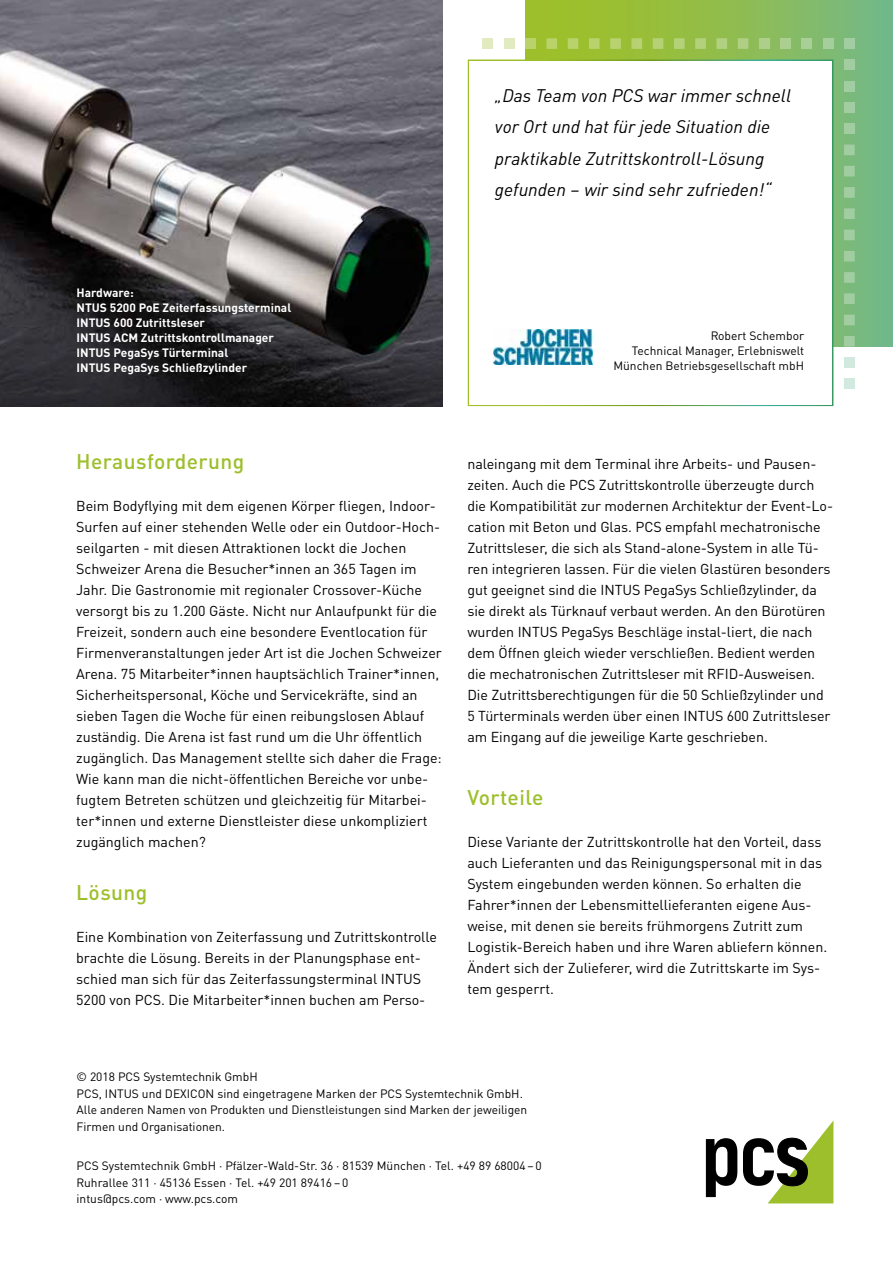
<style>
.page{position:relative;width:893px;height:1263px;background:#fff}
.page>*{position:absolute;margin:0;border:0;box-sizing:border-box;transform-origin:0 0}
.t1{font:500 21px "DIN Pro";letter-spacing:.02em;color:#9dbf2b}
.t2{font:italic 18px/31.5px "DIN Pro";color:#000}
.t3{font:14.25px/21px "DIN Pro";color:#000}
.t4{font:12px/16.5px "DIN Pro";color:#000}
.t5{font:700 12px/15px "DIN Pro";color:#fff}
</style>
<div class="page">
<div style="left:525px;top:0;width:368px;height:347px;background:linear-gradient(to right,#a5c01c,#78b982)"></div>
<div style="left:468px;top:60px;width:365px;height:346px;background:#fff;border:3px solid #fff"></div>
<img style="left:0;top:0;width:442px;height:406px">
<svg style="left:844px;top:145px;width:11px;height:202px;background:#8ec38e"></svg>
<div style="left:844px;top:123px;width:11px;height:11px;background:#a2cda2"></div>
<div style="left:844px;top:102px;width:11px;height:11px;background:#a2cda2"></div>
<div style="left:844px;top:81px;width:11px;height:10px;background:#a2cda2"></div>
<div style="left:844px;top:60px;width:11px;height:10px;background:#a2cda2"></div>
<svg style="left:546px;top:38px;width:202px;height:11px;background:#a6c758"></svg>
<div style="left:759px;top:38px;width:11px;height:11px;background:#aecf8b"></div>
<div style="left:780px;top:38px;width:11px;height:11px;background:#abcf90"></div>
<div style="left:801px;top:38px;width:11px;height:11px;background:#a8cf96"></div>
<div style="left:823px;top:38px;width:10px;height:11px;background:#a5ce9c"></div>
<div style="left:844px;top:357px;width:11px;height:11px;background:#d2e9df"></div>
<div style="left:844px;top:378px;width:11px;height:11px;background:#d2e9df"></div>
<div style="left:525px;top:38px;width:11px;height:11px;background:#b9d26a"></div>
<div style="left:504px;top:38px;width:10px;height:11px;background:#e1ebbf"></div>
<div style="left:483px;top:38px;width:10px;height:11px;background:#e1ebbf"></div>
<div style="left:844px;top:38px;width:11px;height:11px;background:#a2cda2"></div>
<svg style="left:706px;top:1138px;width:31px;height:59px"></svg>
<svg style="left:743px;top:1121px;width:90px;height:82px"></svg>
<img style="left:493px;top:329px;width:99px;height:35px">
<p class="t2" style="left:495px;top:78px;width:298px">„Das Team von PCS war immer schnell vor Ort und hat für jede Situation die praktikable Zutrittskontroll-Lösung gefunden – wir sind sehr zufrieden!“</p>
<p class="t5" style="left:77px;top:284px;width:216px">Hardware:<br>NTUS 5200 PoE Zeiterfassungsterminal<br>INTUS 600 Zutrittsleser<br>INTUS ACM Zutrittskontrollmanager<br>INTUS PegaSys Türterminal<br>INTUS PegaSys Schließzylinder</p>
<p class="t4" style="left:613px;top:327px;width:192px;line-height:15px;text-align:right">Robert Schembor<br>Technical Manager, Erlebniswelt<br>München Betriebsgesellschaft mbH</p>
<h1 class="t1" style="left:76px;top:445px;width:170px">Herausforderung</h1>
<p class="t3" style="left:76px;top:494px;width:367px">Beim Bodyflying mit dem eigenen Körper fliegen, Indoor-Surfen auf einer stehenden Welle oder ein Outdoor-Hoch&shy;seilgarten - mit diesen Attraktionen lockt die Jochen Schweizer Arena die Besucher*innen an 365 Tagen im Jahr. Die Gastronomie mit regionaler Crossover-Küche versorgt bis zu 1.200 Gäste. Nicht nur Anlaufpunkt für die Freizeit, sondern auch eine besondere Eventlocation für Firmenveranstaltungen jeder Art ist die Jochen Schweizer Arena. 75 Mitarbeiter*innen hauptsächlich Trainer*innen, Sicherheitspersonal, Köche und Servicekräfte, sind an sieben Tagen die Woche für einen reibungslosen Ablauf zuständig. Die Arena ist fast rund um die Uhr öffentlich zugänglich. Das Management stellte sich daher die Frage:<br>Wie kann man die nicht-öffentlichen Bereiche vor unbe&shy;fugtem Betreten schützen und gleichzeitig für Mitarbei&shy;ter*innen und externe Dienstleister diese unkompliziert zugänglich machen?</p>
<h1 class="t1" style="left:76px;top:876px;width:73px">Lösung</h1>
<p class="t3" style="left:76px;top:925px;width:362px">Eine Kombination von Zeiterfassung und Zutrittskontrolle brachte die Lösung. Bereits in der Planungsphase ent&shy;schied man sich für das Zeiterfassungsterminal INTUS 5200 von PCS. Die Mitarbeiter*innen buchen am Perso-</p>
<p class="t3" style="left:467px;top:452px;width:367px">naleingang mit dem Terminal ihre Arbeits- und Pausen&shy;zeiten. Auch die PCS Zutrittskontrolle überzeugte durch die Kompatibilität zur modernen Architektur der Event-Lo&shy;cation mit Beton und Glas. PCS empfahl mechatronische Zutrittsleser, die sich als Stand-alone-System in alle Tü&shy;ren integrieren lassen. Für die vielen Glastüren besonders gut geeignet sind die INTUS PegaSys Schließzylinder, da sie direkt als Türknauf verbaut werden. An den Bürotüren wurden INTUS PegaSys Beschläge instal-liert, die nach dem Öffnen gleich wieder verschließen. Bedient werden die mechatronischen Zutrittsleser mit RFID-Ausweisen.<br>Die Zutrittsberechtigungen für die 50 Schließzylinder und 5 Türterminals werden über einen INTUS 600 Zutrittsleser am Eingang auf die jeweilige Karte geschrieben.</p>
<h1 class="t1" style="left:467px;top:781px;width:78px">Vorteile</h1>
<p class="t3" style="left:467px;top:830px;width:361px">Diese Variante der Zutrittskontrolle hat den Vorteil, dass auch Lieferanten und das Reinigungspersonal mit in das System eingebunden werden können. So erhalten die Fahrer*innen der Lebensmittellieferanten eigene Aus&shy;weise, mit denen sie bereits frühmorgens Zutritt zum Logistik-Bereich haben und ihre Waren abliefern können.<br>Ändert sich der Zulieferer, wird die Zutrittskarte im Sys&shy;tem gesperrt.</p>
<p class="t4" style="left:77px;top:1068px;width:452px">© 2018 PCS Systemtechnik GmbH<br>PCS, INTUS und DEXICON sind eingetragene Marken der PCS Systemtechnik GmbH.<br>Alle anderen Namen von Produkten und Dienstleistungen sind Marken der jeweiligen Firmen und Organisationen.</p>
<p class="t4" style="left:77px;top:1157px;width:467px">PCS Systemtechnik GmbH · Pfälzer-Wald-Str. 36 · 81539 München · Tel. +49 89 68004–0<br>Ruhrallee 311 · 45136 Essen · Tel. +49 201 89416–0<br>intus@pcs.com · www.pcs.com</p>
</div>
